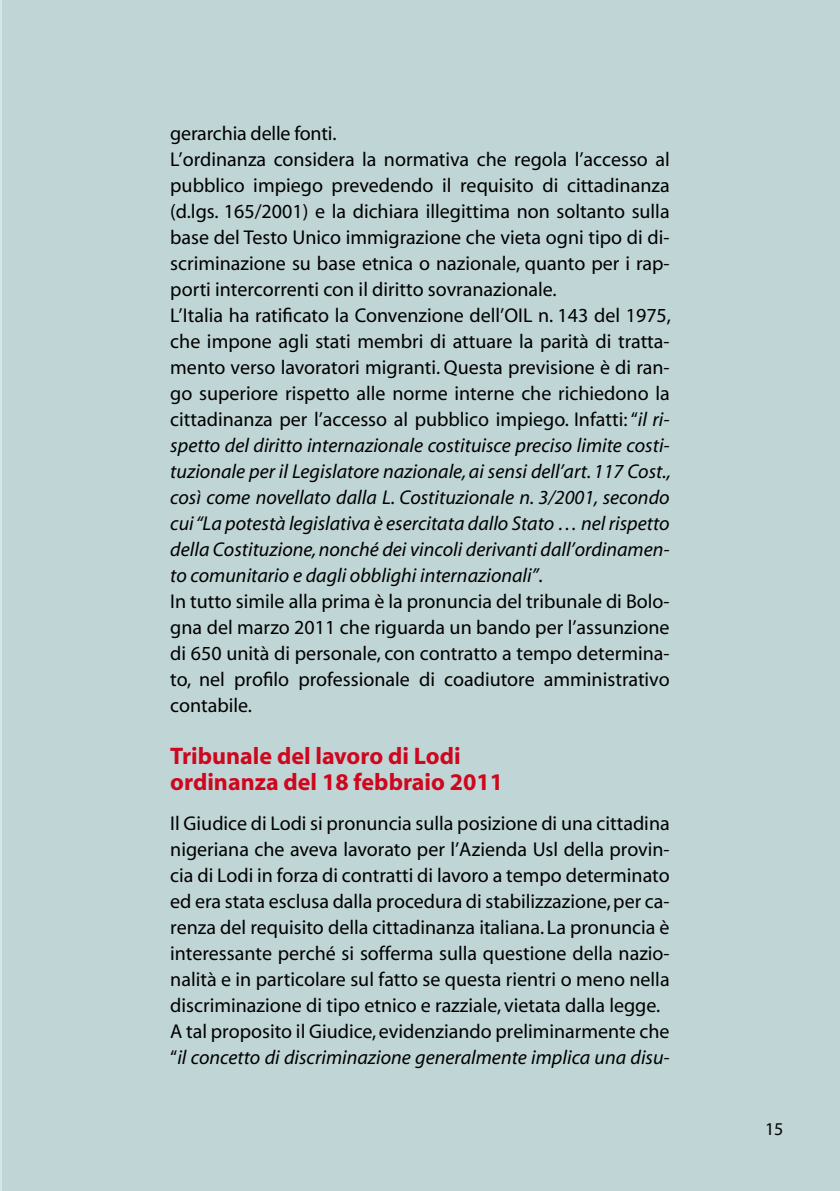
<style>
.page{position:relative;width:840px;height:1191px;background:#fff}
.page>*{position:absolute;margin:0;border:0;box-sizing:border-box;transform-origin:0 0}
.t1{font:700 24px/26px "Myriad";color:#cd071e}
.t2{font:20px/26px "Myriad";color:#000}
.t3{font:18px "Myriad";color:#000}
.s1{font-style:italic}
</style>
<div class="page">
<div style="left:0;top:0;width:839px;height:1191px;background:#c0d5d6"></div>
<p class="t2" style="left:170px;top:121px;width:502px">gerarchia delle fonti.<br>L’ordinanza considera la normativa che regola l’accesso al pubblico impiego prevedendo il requisito di cittadinanza (d.lgs. 165/2001) e la dichiara illegittima non soltanto sulla base del Testo Unico immigrazione che vieta ogni tipo di di&shy;scriminazione su base etnica o nazionale, quanto per i rap&shy;porti intercorrenti con il diritto sovranazionale.<br>L’Italia ha ratificato la Convenzione dell’OIL n. 143 del 1975, che impone agli stati membri di attuare la parità di tratta&shy;mento verso lavoratori migranti. Questa previsione è di ran&shy;go superiore rispetto alle norme interne che richiedono la cittadinanza per l’accesso al pubblico impiego. Infatti: “<span class="s1">il ri&shy;spetto del diritto internazionale costituisce preciso limite costi&shy;tuzionale per il Legislatore nazionale, ai sensi dell’art. 117 Cost., così come novellato dalla L. Costituzionale n. 3/2001, secondo cui “La potestà legislativa è esercitata dallo Stato … nel rispetto della Costituzione, nonché dei vincoli derivanti dall’ordinamen&shy;to comunitario e dagli obblighi internazionali”</span>.<br>In tutto simile alla prima è la pronuncia del tribunale di Bolo&shy;gna del marzo 2011 che riguarda un bando per l’assunzione di 650 unità di personale, con contratto a tempo determina&shy;to, nel profilo professionale di coadiutore amministrativo contabile.</p>
<p class="t1" style="left:170px;top:744px;width:334px">Tribunale del lavoro di Lodi ordinanza del 18 febbraio 2011</p>
<p class="t2" style="left:170px;top:811px;width:500px">Il Giudice di Lodi si pronuncia sulla posizione di una cittadina nigeriana che aveva lavorato per l’Azienda Usl della provin&shy;cia di Lodi in forza di contratti di lavoro a tempo determinato ed era stata esclusa dalla procedura di stabilizzazione, per ca&shy;renza del requisito della cittadinanza italiana. La pronuncia è interessante perché si sofferma sulla questione della nazio&shy;nalità e in particolare sul fatto se questa rientri o meno nella discriminazione di tipo etnico e razziale, vietata dalla legge.<br>A tal proposito il Giudice, evidenziando preliminarmente che “<span class="s1">il concetto di discriminazione generalmente implica una disu-</span></p>
<p class="t3" style="left:764px;top:1119px;width:20px">15</p>
</div>
